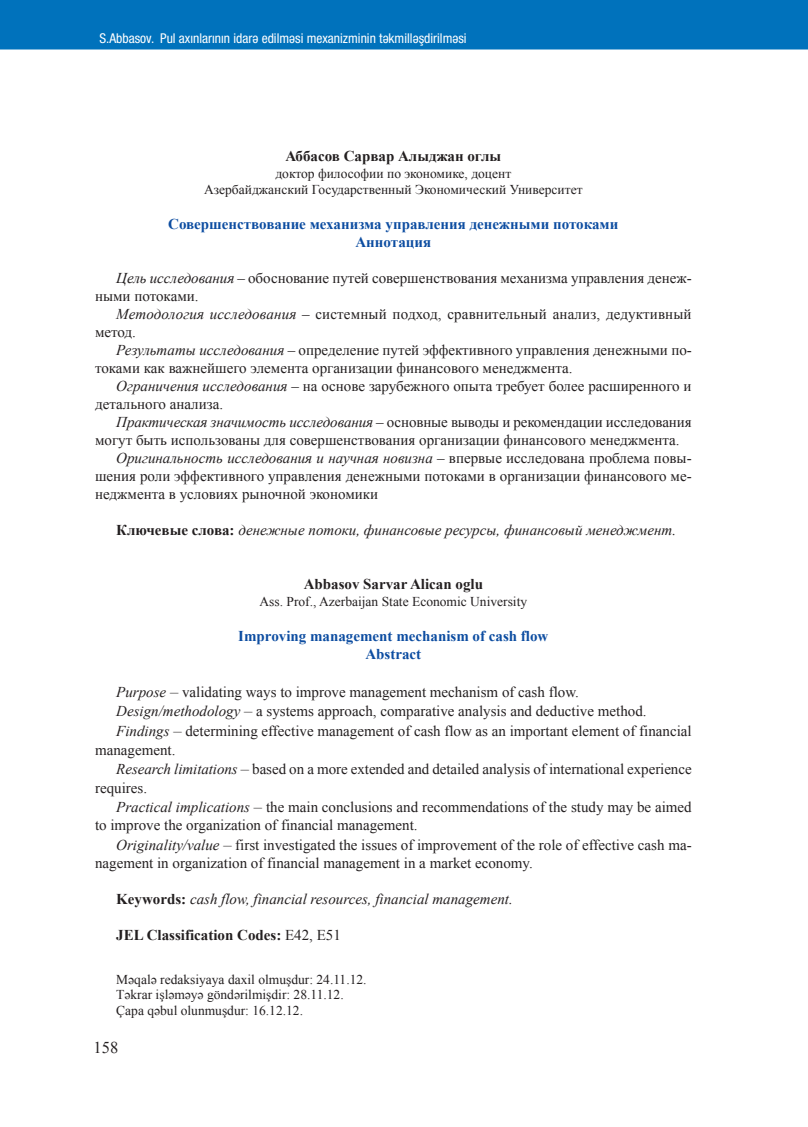
<style>
.page{position:relative;width:808px;height:1127px;background:#fff}
.page>*{position:absolute;margin:0;border:0;box-sizing:border-box;transform-origin:0 0}
.t1{font:16.5px "Times New Roman";color:#231f20}
.t2{font:15px/18px "Times New Roman";color:#231f20}
.t3{font:italic 15px "Times New Roman";color:#231f20}
.t4{font:700 15px/18px "Times New Roman";color:#0d4da1;text-align:center}
.t5{font:700 15px "Times New Roman";color:#231f20}
.t6{font:13.5px/15.5px "Times New Roman";color:#231f20;text-align:center}
.t7{font:condensed 13.5px "Az Helvetica Neue";color:#fff}
.s1{font-style:italic}
.s2{font-style:normal}
.s3{font-weight:700;font-style:normal}
.s4{font-style:italic;font-size:16.5px}
.s5{font-weight:400}
</style>
<div class="page">
<div style="left:0;top:0;width:808px;height:49px;background:#0072bc"></div>
<p class="t7" style="left:100px;top:33px;width:369px">S.abbasov. Pul axınlarının idarə edilməsi mexanizminin təkmilləşdirilməsi</p>
<p class="t5" style="left:286px;top:147px;width:217px">Аббасов Сарвар Алыджан оглы</p>
<p class="t6" style="left:204px;top:165px;width:380px;line-height:16.2px">доктор философии по экономике, доцент<br>Азербайджанский Государственный Экономический Университет</p>
<p class="t4" style="left:168px;top:215px;width:452px">Совершенствование механизма управления денежными потоками<br>Аннотация</p>
<p class="t2" style="left:95px;top:269px;width:598px;text-indent:21px"><span class="s1">Цель исследования</span> – обоснование путей совершенствования механизма управления денеж&shy;ными потоками.</p>
<p class="t2" style="left:95px;top:305px;width:598px;text-indent:21px"><span class="s1">Методология исследования</span> – системный подход, сравнительный анализ, дедуктивный метод.</p>
<p class="t2" style="left:95px;top:341px;width:598px;text-indent:21px"><span class="s1">Результаты исследования</span> – определение путей эффективного управления денежными по&shy;токами как важнейшего элемента организации финансового менеджмента.</p>
<p class="t2" style="left:95px;top:377px;width:598px;text-indent:21px"><span class="s1">Ограничения исследования</span> – на основе зарубежного опыта требует более расширенного и детального анализа.</p>
<p class="t2" style="left:116px;top:413px;width:577px"><span class="s1">Практическая значимость исследования</span> – основные выводы и рекомендации исследования</p>
<p class="t2" style="left:95px;top:431px;width:586px">могут быть использованы для совершенствования организации финансового менеджмента.</p>
<p class="t3" style="left:116px;top:450px;width:577px">Оригинальность исследования и научная новизна <span class="s2">– впервые исследована проблема повы-</span></p>
<p class="t2" style="left:95px;top:467px;width:598px">шения роли эффективного управления денежными потоками в организации финансового ме-</p>
<p class="t2" style="left:95px;top:485px;width:285px">неджмента в условиях рыночной экономики</p>
<p class="t3" style="left:116px;top:522px;width:561px"><span class="s3">Ключевые слова:</span> денежные потоки, финансовые ресурсы, финансовый менеджмент.</p>
<p class="t5" style="left:304px;top:576px;width:181px">Abbasov Sarvar Alican oglu</p>
<p class="t6" style="left:259px;top:594px;width:269px">Ass. Prof., Azerbaijan State Economic University</p>
<p class="t4" style="left:238px;top:627px;width:312px">ımproving management mechanism of cash flow<br>Abstract</p>
<p class="t2" style="left:116px;top:682px;width:464px"><span class="s1">Purpose</span> <span class="s4">–</span> validating ways to improve management mechanism of cash flow.</p>
<p class="t2" style="left:116px;top:702px;width:532px"><span class="s1">Design/methodology</span> <span class="s4">–</span> a systems approach, comparative analysis and deductive method.</p>
<p class="t2" style="left:116px;top:722px;width:577px"><span class="s1">Findings</span> <span class="s4">–</span> determining effective management of cash flow as an important element of financial</p>
<p class="t2" style="left:95px;top:741px;width:82px">management.</p>
<p class="t2" style="left:116px;top:760px;width:577px"><span class="s1">Research limitations</span> <span class="s4">–</span> based on a more extended and detailed analysis of international experience</p>
<p class="t2" style="left:95px;top:778px;width:54px">requires.</p>
<p class="t2" style="left:116px;top:798px;width:577px"><span class="s1">Practical implications</span> <span class="s4">–</span> the main conclusions and recommendations of the study may be aimed</p>
<p class="t2" style="left:95px;top:816px;width:324px">to improve the organization of financial management.</p>
<p class="t2" style="left:116px;top:835px;width:577px"><span class="s1">Originality/value</span> <span class="s4">–</span> first investigated the issues of improvement of the role of effective cash ma-</p>
<p class="t2" style="left:95px;top:854px;width:439px">nagement in organization of financial management in a market economy.</p>
<p class="t3" style="left:116px;top:891px;width:398px"><span class="s3">Keywords:</span> cash flow, financial resources, financial management.</p>
<p class="t5" style="left:116px;top:927px;width:226px">JEl Classification Codes: <span class="s5">Е42, Е51</span></p>
<p class="t6" style="left:116px;top:972px;width:252px;text-align:left">Məqalə redaksiyaya daxil olmuşdur: 24.11.12.<br>Təkrar işləməyə göndərilmişdir: 28.11.12.<br>Çapa qəbul olunmuşdur: 16.12.12.</p>
<p class="t1" style="left:94px;top:1038px;width:26px">158</p>
</div>
